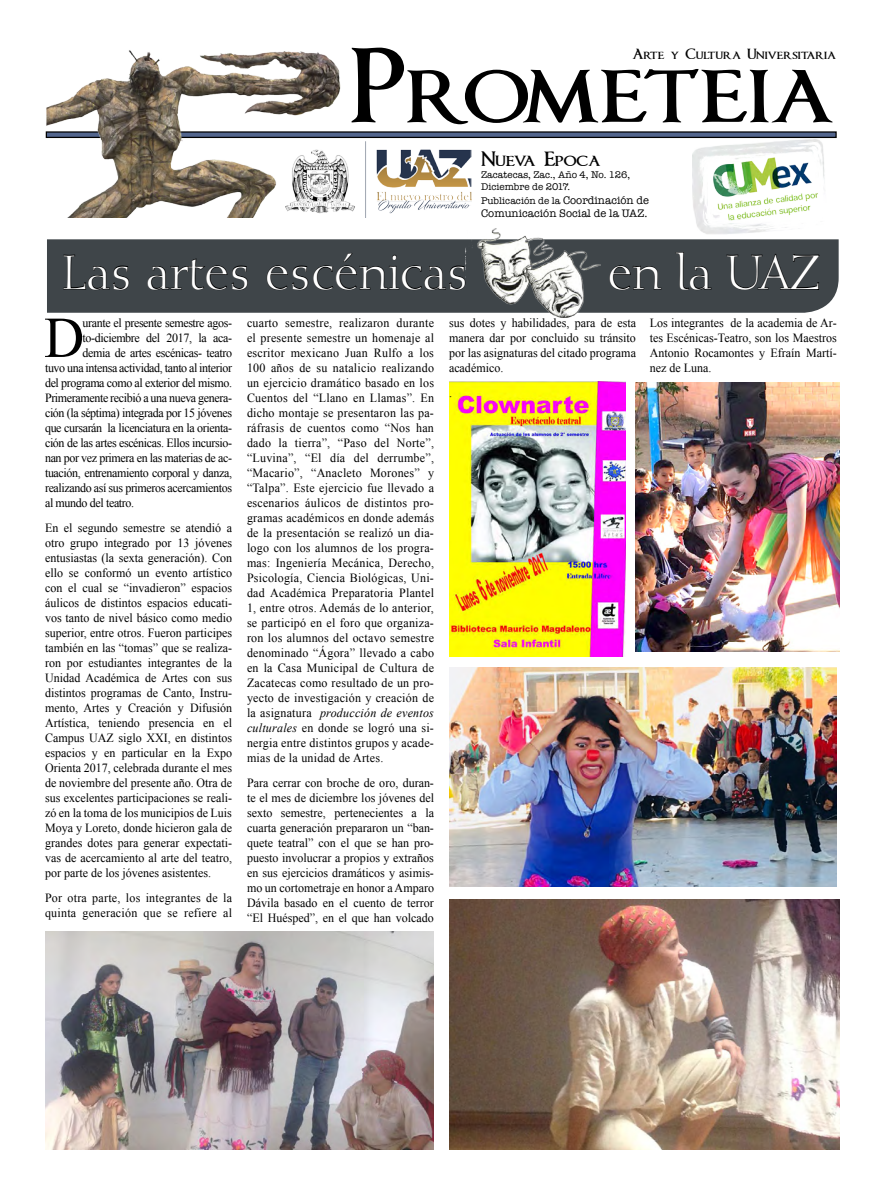
<style>
.page{position:relative;width:883px;height:1195px;background:#fff}
.page>*{position:absolute;margin:0;border:0;box-sizing:border-box;transform-origin:0 0}
.t1{font:700 90px "Imperator Small Caps";color:#000}
.t2{font:57.75px "Times New Roman";color:#000;scale:.96 1}
.t3{font:47.5px "Diotima Roman Oldstyle Figures";color:#fff;scale:.96 1}
.t4{font:700 17.5px "Imperator Small Caps";letter-spacing:-.025em;color:#000}
.t5{font:12.5px/15px "Times New Roman";letter-spacing:-.03em;color:#000;text-align:justify;scale:.96 1}
.t6{font:12.5px/15px "Times New Roman";letter-spacing:.02em;color:#000;scale:.96 1}
.t7{font:700 12.5px "Imperator Small Caps";color:#000}
.t8{font:11.25px "American Typewriter";color:#000}
.t9{font:10px/12px "American Typewriter";color:#000}
.s1{font-size:11.25px}
.s2{font-style:italic}
</style>
<div class="page">
<div style="left:47px;top:239px;width:791px;height:74px;background:#3f4549"></div>
<img style="left:692px;top:138px;width:144px;height:120px">
<div style="left:46px;top:132px;width:789px;height:5px;background:#52658d"></div>
<div style="left:46px;top:131px;width:790px;height:7px;border:1px solid #000"></div>
<img style="left:46px;top:50px;width:298px;height:167px">
<img style="left:286px;top:141px;width:185px;height:76px">
<img style="left:635px;top:382px;width:204px;height:269px">
<img style="left:449px;top:667px;width:387px;height:219px">
<img style="left:449px;top:381px;width:176px;height:275px">
<img style="left:449px;top:899px;width:390px;height:250px">
<img style="left:45px;top:931px;width:389px;height:218px">
<svg style="left:63px;top:254px;width:66px;height:36px;background:#34393c"></svg>
<svg style="left:147px;top:258px;width:101px;height:32px;background:#33383b"></svg>
<svg style="left:266px;top:253px;width:199px;height:37px;background:#353a3d"></svg>
<svg style="left:609px;top:265px;width:52px;height:25px"></svg>
<svg style="left:675px;top:252px;width:36px;height:38px"></svg>
<svg style="left:726px;top:254px;width:93px;height:36px;background:#34383c"></svg>
<img style="left:465px;top:228px;width:135px;height:89px">
<h1 class="t1" style="left:350px;top:46px;width:485px">Prometeia</h1>
<h3 class="t4" style="left:481px;top:151px;width:121px">Nueva Epoca</h3>
<p class="t9" style="left:481px;top:168px;width:150px">Zacatecas, Zac., Año 4, No. 126,<br>Diciembre de 2017.</p>
<p class="t9" style="left:481px;top:194px;width:169px">Publicación de la <span class="s1">Coordinación de</span></p>
<p class="t8" style="left:481px;top:205px;width:168px">Comunicación Social de la UAZ.</p>
<p class="t7" style="left:632px;top:48px;width:205px">Arte y Cultura Universitaria</p>
<h3 class="t3" style="left:62px;top:244px;width:424px">Las artes escénicas</h3>
<h3 class="t3" style="left:607px;top:244px;width:223px">en la UAZ</h3>
<p class="t5" style="left:247px;top:315px;width:196px">cuarto semestre, realizaron durante el presente semestre un homenaje al escritor mexicano Juan Rulfo a los 100 años de su natalicio realizando un ejercicio dramático basado en los Cuentos del “Llano en Llamas”. En dicho montaje se presentaron las pa&shy;ráfrasis de cuentos como “Nos han dado la tierra”, “Paso del Norte”, “Luvina”, “El día del derrumbe”, “Macario”, “Anacleto Morones” y “Talpa”. Este ejercicio fue llevado a escenarios áulicos de distintos pro&shy;gramas académicos en donde además de la presentación se realizó un dia&shy;logo con los alumnos de los progra&shy;mas: Ingeniería Mecánica, Derecho, Psicología, Ciencia Biológicas, Uni&shy;dad Académica Preparatoria Plantel 1, entre otros. Además de lo anterior, se participó en el foro que organiza&shy;ron los alumnos del octavo semestre denominado “Ágora” llevado a cabo en la Casa Municipal de Cultura de Zacatecas como resultado de un pro&shy;yecto de investigación y creación de la asignatura <span class="s2">producción de eventos culturales</span> en donde se logró una si&shy;nergia entre distintos grupos y acade&shy;mias de la unidad de Artes.</p>
<p class="t5" style="left:247px;top:775px;width:196px">Para cerrar con broche de oro, duran&shy;te el mes de diciembre los jóvenes del sexto semestre, pertenecientes a la cuarta generación prepararon un “ban&shy;quete teatral” con el que se han pro&shy;puesto involucrar a propios y extraños en sus ejercicios dramáticos y asimis&shy;mo un cortometraje en honor a Amparo Dávila basado en el cuento de terror “El Huésped”, en el que han volcado</p>
<h2 class="t2" style="left:44px;top:299px;width:43px">D</h2>
<p class="t5" style="left:82px;top:315px;width:157px">urante el presente semestre agos-</p>
<p class="t5" style="left:449px;top:315px;width:196px">sus dotes y habilidades, para de esta manera dar por concluido su tránsito por las asignaturas del citado programa académico.</p>
<p class="t5" style="left:449px;top:385px;width:5px">.</p>
<p class="t5" style="left:649px;top:315px;width:196px">Los integrantes de la academia de Ar&shy;tes Escénicas-Teatro, son los Maestros Antonio Rocamontes y Efraín Martí&shy;nez de Luna.</p>
<p class="t5" style="left:82px;top:330px;width:157px">to-diciembre del 2017, la aca-</p>
<p class="t5" style="left:82px;top:345px;width:157px">demia de artes escénicas- teatro</p>
<p class="t5" style="left:45px;top:360px;width:196px">tuvo una intensa actividad, tanto al interior</p>
<p class="t5" style="left:45px;top:375px;width:196px">del programa como al exterior del mismo.</p>
<p class="t5" style="left:45px;top:390px;width:196px">Primeramente recibió a una nueva genera-</p>
<p class="t5" style="left:45px;top:405px;width:196px">ción (la séptima) integrada por 15 jóvenes</p>
<p class="t5" style="left:45px;top:420px;width:196px">que cursarán la licenciatura en la orienta-</p>
<p class="t5" style="left:45px;top:435px;width:196px">ción de las artes escénicas. Ellos incursio-</p>
<p class="t5" style="left:45px;top:450px;width:196px">nan por vez primera en las materias de ac-</p>
<p class="t5" style="left:45px;top:465px;width:196px">tuación, entrenamiento corporal y danza,</p>
<p class="t5" style="left:45px;top:480px;width:196px">realizando así sus primeros acercamientos</p>
<p class="t5" style="left:45px;top:495px;width:94px">al mundo del teatro.</p>
<p class="t5" style="left:45px;top:520px;width:196px">En el segundo semestre se atendió a otro grupo integrado por 13 jóvenes entusiastas (la sexta generación). Con ello se conformó un evento artístico con el cual se “invadieron” espacios áulicos de distintos espacios educati&shy;vos tanto de nivel básico como medio superior, entre otros. Fueron participes también en las “tomas” que se realiza&shy;ron por estudiantes integrantes de la Unidad Académica de Artes con sus distintos programas de Canto, Instru&shy;mento, Artes y Creación y Difusión Artística, teniendo presencia en el Campus UAZ siglo XXI, en distintos espacios y en particular en la Expo Orienta 2017, celebrada durante el mes de noviembre del presente año. Otra de sus excelentes participaciones se reali&shy;zó en la toma de los municipios de Luis Moya y Loreto, donde hicieron gala de grandes dotes para generar expectati&shy;vas de acercamiento al arte del teatro, por parte de los jóvenes asistentes.</p>
<p class="t6" style="left:45px;top:890px;width:196px">Por otra parte, los integrantes de la quinta generación que se refiere al</p>
</div>
